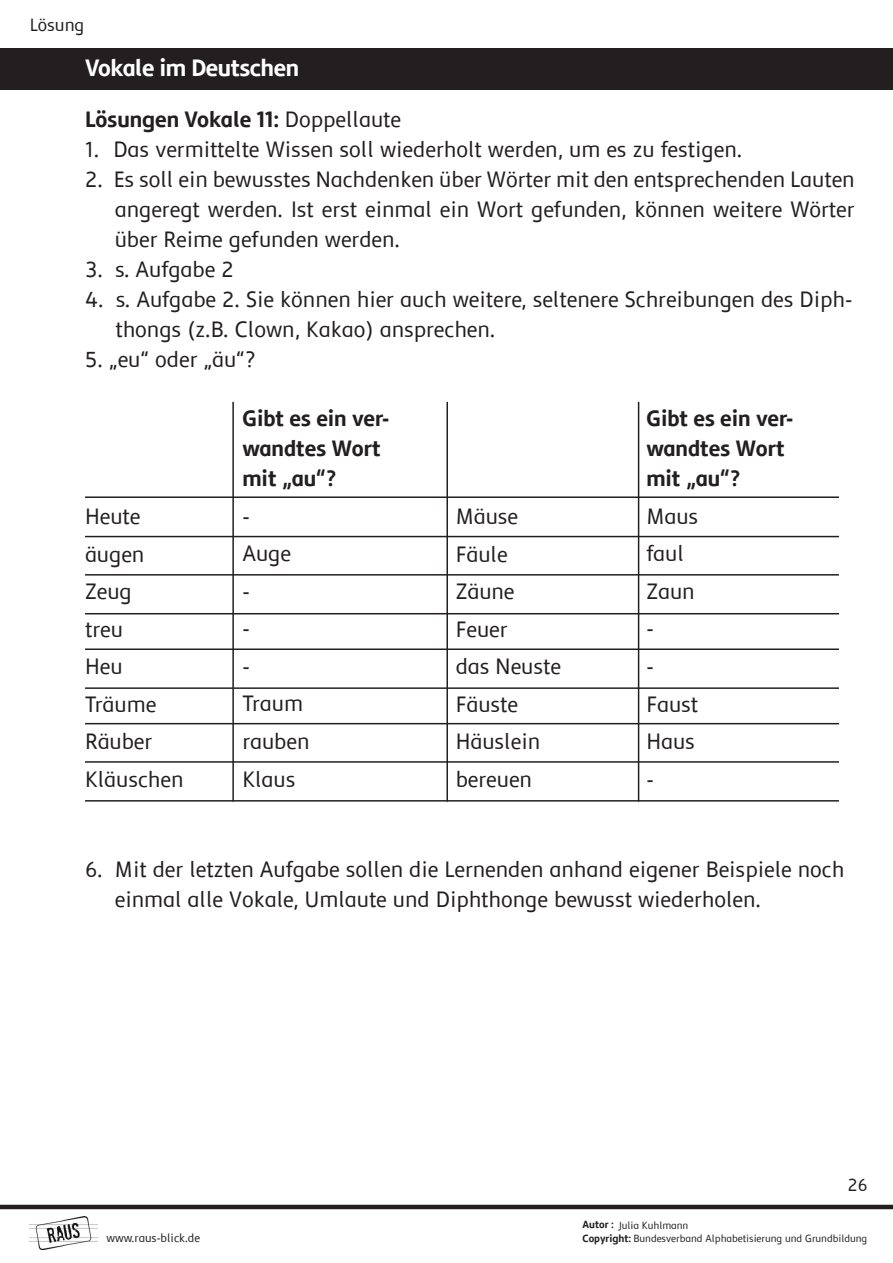
<style>
.page{position:relative;width:893px;height:1263px;background:#fff}
.page>*{position:absolute;margin:0;border:0;box-sizing:border-box;transform-origin:0 0}
.t1{font:700 24px "Semikolon Plus";letter-spacing:-.015em;color:#fff}
.t2{font:22.5px/37.5px "Semikolon Plus";color:#231f20}
.t3{font:700 22.5px/30px "Semikolon Plus";color:#231f20}
.t4{font:18px "Semikolon Plus";color:#231f20}
.t5{font:12px "Semikolon Plus";color:#231f20}
.t6{font:10.5px "Semikolon Plus";color:#231f20}
.s1{font-weight:400}
.s2{font-weight:700}
</style>
<div class="page">
<img style="left:30px;top:1216px;width:67px;height:33px">
<hr style="left:0;top:1205px;width:893px;height:4px;background:#231f20">
<div style="left:0;top:48px;width:893px;height:41px;background:#231f20"></div>
<hr style="left:85px;top:496px;width:754px;height:2px;background:#231f20">
<hr style="left:638px;top:402px;width:1px;height:399px;background:#231f20">
<hr style="left:446px;top:402px;width:2px;height:399px;background:#231f20">
<hr style="left:232px;top:402px;width:2px;height:399px;background:#231f20">
<hr style="left:85px;top:574px;width:754px;height:2px;background:#231f20">
<hr style="left:85px;top:613px;width:754px;height:1px;background:#231f20">
<hr style="left:85px;top:648px;width:754px;height:2px;background:#231f20">
<hr style="left:85px;top:687px;width:754px;height:2px;background:#231f20">
<hr style="left:85px;top:536px;width:754px;height:1px;background:#231f20">
<hr style="left:85px;top:761px;width:754px;height:2px;background:#231f20">
<hr style="left:85px;top:800px;width:754px;height:1px;background:#231f20">
<hr style="left:85px;top:723px;width:754px;height:1px;background:#231f20">
<p class="t4" style="left:30px;top:15px;width:56px">Lösung</p>
<p class="t1" style="left:85px;top:55px;width:216px">Vokale im Deutschen</p>
<p class="t3" style="left:85px;top:104px;width:318px">Lösungen Vokale 11: <span class="s1">Doppellaute</span></p>
<p class="t2" style="left:85px;top:131px;width:659px">1. Das vermittelte Wissen soll wiederholt werden, um es zu festigen.</p>
<p class="t2" style="left:115px;top:165px;width:741px;line-height:30px;text-align:justify;text-indent:-30px">2. Es soll ein bewusstes Nachdenken über Wörter mit den entsprechenden Lauten angeregt werden. Ist erst einmal ein Wort gefunden, können weitere Wörter über Reime gefunden werden.</p>
<p class="t2" style="left:85px;top:251px;width:150px">3. s. Aufgabe 2</p>
<p class="t2" style="left:115px;top:285px;width:739px;line-height:30px;text-indent:-30px">4. s. Aufgabe 2. Sie können hier auch weitere, seltenere Schreibungen des Diph&shy;thongs (z.B. Clown, Kakao) ansprechen.</p>
<p class="t2" style="left:85px;top:341px;width:172px">5. „eu“ oder „äu“?</p>
<p class="t3" style="left:242px;top:404px;width:149px">Gibt es ein ver&shy;wandtes Wort mit „au“?</p>
<p class="t2" style="left:242px;top:498px;width:69px">-<br>Auge<br>-<br>-<br>-<br>Traum rauben<br>Klaus</p>
<p class="t2" style="left:85px;top:498px;width:100px">Heute äugen<br>Zeug<br>treu<br>Heu<br>Träume<br>Räuber<br>Kläuschen</p>
<p class="t2" style="left:456px;top:498px;width:107px">Mäuse<br>Fäule<br>Zäune<br>Feuer<br>das Neuste<br>Fäuste<br>Häuslein bereuen</p>
<p class="t3" style="left:646px;top:404px;width:149px">Gibt es ein ver&shy;wandtes Wort mit „au“?</p>
<p class="t2" style="left:646px;top:498px;width:53px">Maus faul<br>Zaun -<br>-<br>Faust<br>Haus -</p>
<p class="t2" style="left:115px;top:855px;width:731px;line-height:30px;text-indent:-30px">6. Mit der letzten Aufgabe sollen die Lernenden anhand eigener Beispiele noch einmal alle Vokale, Umlaute und Diphthonge bewusst wiederholen.</p>
<p class="t6" style="left:583px;top:1219px;width:107px"><span class="s2">Autor :</span> Julia Kuhlmann</p>
<p class="t4" style="left:848px;top:1175px;width:21px">26</p>
<p class="t5" style="left:107px;top:1231px;width:95px">www.raus-blick.de</p>
<p class="t6" style="left:583px;top:1232px;width:286px"><span class="s2">Copyright:</span> Bundesverband Alphabetisierung und Grundbildung</p>
</div>
